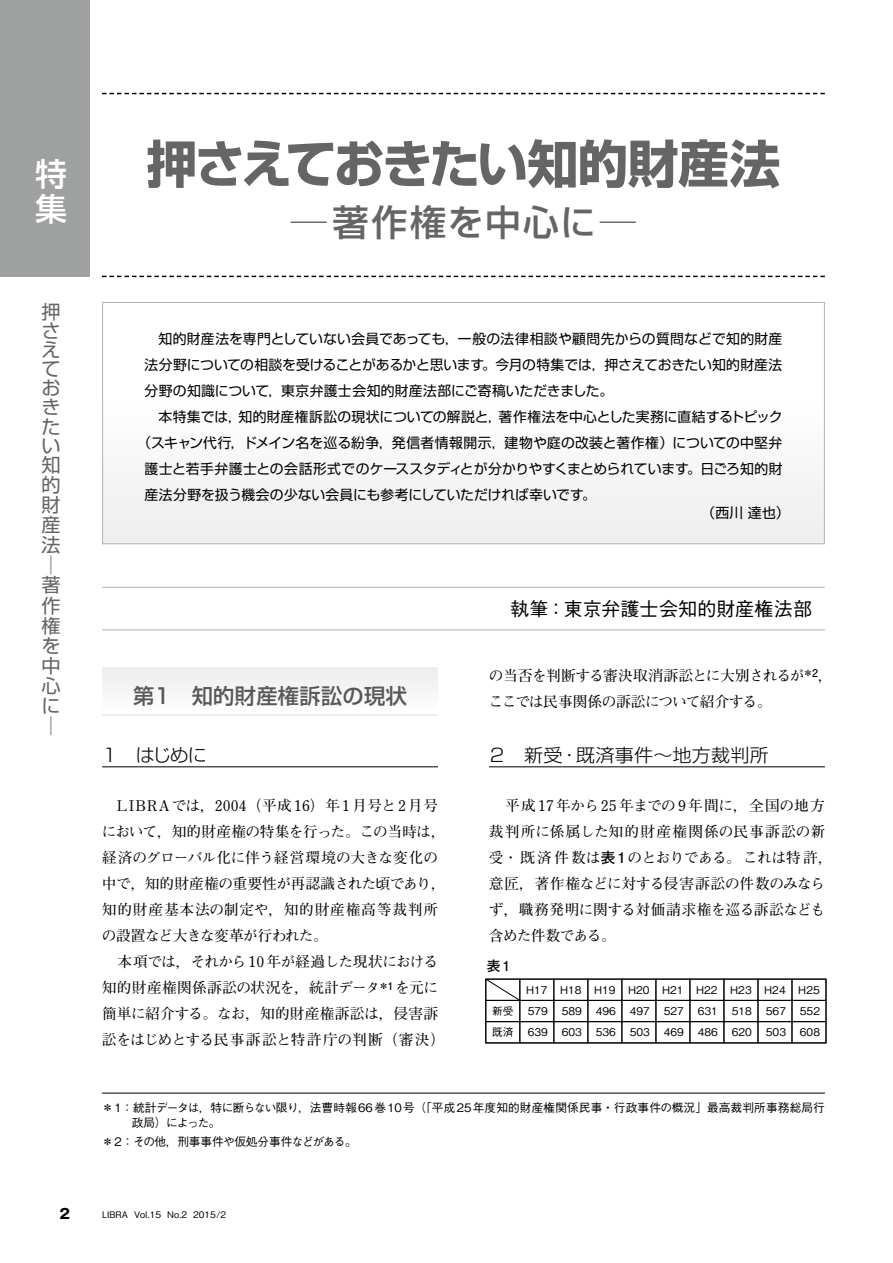
<style>
.page{position:relative;width:893px;height:1263px;background:#fff}
.page>*{position:absolute;margin:0;border:0;box-sizing:border-box;transform-origin:0 0}
.t1{font:700 51px "Shin Go Pro";letter-spacing:-.05em;color:#666464}
.t2{font:500 36.15px "Shin Go Pro";letter-spacing:.045em;color:#666464}
.t3{font:500 31.95px/35.1px "Shin Go Pro";color:#fff}
.t4{font:500 21.3px "Shin Go Pro";letter-spacing:.015em;color:#595757}
.t5{font:19.2px/19.8px "Shin Go Pro";color:#666464}
.t6{font:500 19.2px "Gothic BBB Pro";letter-spacing:.005em;color:#000}
.t7{font:300 18.15px "Shin Go Pro";letter-spacing:.01em;color:#000;scale:1.05 1}
.t8{font:700 14.7px/26.1px "Futo Min A101 Pro";letter-spacing:-.015em;color:#000}
.t9{font:700 14.7px/26.1px "Futo Min A101 Pro";letter-spacing:-.035em;color:#000}
.t10{font:13.8px "Shin Go Pro";letter-spacing:.005em;color:#000}
.t11{font:700 13.8px "Futo Go B101 Pro";color:#000}
.t12{font:700 13.8px "Gothic MB101 Pro";color:#000}
.t13{font:500 11.7px/14.9px "Gothic BBB Pro";letter-spacing:-.005em;color:#000}
.t14{font:500 11.7px "Gothic BBB Pro";letter-spacing:-.05em;color:#000}
.t15{font:500 10.65px/21.3px "Gothic BBB Pro";color:#000;text-align:justify}
.t16{font:500 9px "Gothic BBB Pro";color:#000}
.s1{font-family:"Futo Go B101 Pro"}
</style>
<div class="page">
<div style="left:0;top:0;width:89px;height:276px;background:#9fa0a0"></div>
<div style="left:102px;top:668px;width:336px;height:76px;background:#fbfbfb"></div>
<hr style="left:102px;top:714px;width:336px;height:1px;background:#dcdddd">
<hr style="left:102px;top:766px;width:336px;height:1px;background:#000">
<hr style="left:489px;top:766px;width:336px;height:1px;background:#000">
<svg style="left:102px;top:276px;width:723px;height:1px"></svg>
<svg style="left:102px;top:93px;width:723px;height:1px"></svg>
<div style="left:102px;top:302px;width:723px;height:242px;border:1px solid #b5b6b6"></div>
<hr style="left:102px;top:1093px;width:723px;height:1px;background:#000">
<div style="left:520px;top:979px;width:34px;height:21px;border:1px solid #000"></div>
<div style="left:554px;top:979px;width:34px;height:21px;border:1px solid #000"></div>
<div style="left:588px;top:979px;width:34px;height:21px;border:1px solid #000"></div>
<div style="left:622px;top:979px;width:34px;height:21px;border:1px solid #000"></div>
<div style="left:656px;top:979px;width:34px;height:21px;border:1px solid #000"></div>
<div style="left:690px;top:979px;width:34px;height:21px;border:1px solid #000"></div>
<div style="left:724px;top:979px;width:34px;height:21px;border:1px solid #000"></div>
<div style="left:758px;top:979px;width:34px;height:21px;border:1px solid #000"></div>
<div style="left:792px;top:979px;width:34px;height:21px;border:1px solid #000"></div>
<div style="left:520px;top:1000px;width:34px;height:22px;border:1px solid #000"></div>
<div style="left:554px;top:1000px;width:34px;height:22px;border:1px solid #000"></div>
<div style="left:588px;top:1000px;width:34px;height:22px;border:1px solid #000"></div>
<div style="left:622px;top:1000px;width:34px;height:22px;border:1px solid #000"></div>
<div style="left:656px;top:1000px;width:34px;height:22px;border:1px solid #000"></div>
<div style="left:690px;top:1000px;width:34px;height:22px;border:1px solid #000"></div>
<div style="left:724px;top:1000px;width:34px;height:22px;border:1px solid #000"></div>
<div style="left:758px;top:1000px;width:34px;height:22px;border:1px solid #000"></div>
<div style="left:792px;top:1000px;width:34px;height:22px;border:1px solid #000"></div>
<div style="left:486px;top:1021px;width:34px;height:22px;border:1px solid #000"></div>
<div style="left:520px;top:1021px;width:34px;height:22px;border:1px solid #000"></div>
<div style="left:554px;top:1021px;width:34px;height:22px;border:1px solid #000"></div>
<div style="left:588px;top:1021px;width:34px;height:22px;border:1px solid #000"></div>
<div style="left:622px;top:1021px;width:34px;height:22px;border:1px solid #000"></div>
<div style="left:656px;top:1021px;width:34px;height:22px;border:1px solid #000"></div>
<div style="left:690px;top:1021px;width:34px;height:22px;border:1px solid #000"></div>
<div style="left:724px;top:1021px;width:34px;height:22px;border:1px solid #000"></div>
<div style="left:758px;top:1021px;width:34px;height:22px;border:1px solid #000"></div>
<div style="left:792px;top:1021px;width:34px;height:22px;border:1px solid #000"></div>
<svg style="left:485px;top:978px;width:35px;height:23px"></svg>
<hr style="left:102px;top:587px;width:723px;height:1px;background:#b5b6b6">
<hr style="left:102px;top:629px;width:723px;height:1px;background:#b5b6b6">
<h3 class="t3" style="left:35px;top:152px;width:33px">特集</h3>
<h3 class="t5" style="left:41px;top:299px;width:20px">押さえておきたい知的財産法─著作権を中心に─</h3>
<h1 class="t1" style="left:146px;top:123px;width:636px">押さえておきたい知的財産法</h1>
<h2 class="t2" style="left:291px;top:192px;width:347px">─著作権を中心に─</h2>
<p class="t10" style="left:145px;top:327px;width:639px">　知的財産法を専門としていない会員であっても，一般の法律相談や顧問先からの質問などで知的財産</p>
<p class="t10" style="left:145px;top:353px;width:639px">法分野についての相談を受けることがあるかと思います。今月の特集では，押さえておきたい知的財産法</p>
<p class="t10" style="left:145px;top:379px;width:470px">分野の知識について，東京弁護士会知的財産法部にご寄稿いただきました。</p>
<p class="t10" style="left:145px;top:405px;width:639px">　本特集では，知的財産権訴訟の現状についての解説と，著作権法を中心とした実務に直結するトピック</p>
<p class="t10" style="left:137px;top:431px;width:646px">（スキャン代行，ドメイン名を巡る紛争，発信者情報開示，建物や庭の改装と著作権）についての中堅弁</p>
<p class="t10" style="left:145px;top:457px;width:639px">護士と若手弁護士との会話形式でのケーススタディとが分かりやすくまとめられています。日ごろ知的財</p>
<p class="t10" style="left:145px;top:484px;width:453px">産法分野を扱う機会の少ない会員にも参考にしていただければ幸いです。</p>
<p class="t10" style="left:701px;top:501px;width:90px">（西川 達也）</p>
<h3 class="t4" style="left:133px;top:678px;width:275px">第1　知的財産権訴訟の現状</h3>
<p class="t7" style="left:103px;top:740px;width:101px">1　はじめに</p>
<p class="t8" style="left:102px;top:790px;width:345px">　LIBRAでは，2004（平成16）年1月号と2月号において，知的財産権の特集を行った。この当時は，経済のグローバル化に伴う経営環境の大きな変化の中で，知的財産権の重要性が再認識された頃であり，知的財産基本法の制定や，知的財産権高等裁判所の設置など大きな変革が行われた。<br>　本項では，それから10 年が経過した現状における知的財産権関係訴訟の状況を，統計データ<sup>＊1</sup>を元に簡単に紹介する。なお，知的財産権訴訟は，侵害訴訟をはじめとする民事訴訟と特許庁の判断（審決）</p>
<h3 class="t6" style="left:510px;top:594px;width:304px">執筆：東京弁護士会知的財産権法部</h3>
<p class="t9" style="left:489px;top:660px;width:345px">の当否を判断する審決取消訴訟とに大別されるが<sup>＊2</sup>，ここでは民事関係の訴訟について紹介する。</p>
<p class="t7" style="left:490px;top:740px;width:267px">2　新受・既済事件～地方裁判所</p>
<p class="t8" style="left:489px;top:790px;width:345px">　平成17年から25年までの9年間に，全国の地方裁判所に係属した知的財産権関係の民事訴訟の新受・既済件数は<span class="s1">表1</span>のとおりである。これは特許，意匠，著作権などに対する侵害訴訟の件数のみならず，職務発明に関する対価請求権を巡る訴訟なども含めた件数である。</p>
<p class="t11" style="left:487px;top:955px;width:25px">表1</p>
<p class="t15" style="left:492px;top:999px;width:23px">新受既済</p>
<p class="t15" style="left:526px;top:978px;width:23px">H17<br>579<br>639</p>
<p class="t15" style="left:560px;top:978px;width:23px">H18<br>589<br>603</p>
<p class="t15" style="left:594px;top:978px;width:23px">H19<br>496<br>536</p>
<p class="t15" style="left:628px;top:978px;width:23px">H20<br>497<br>503</p>
<p class="t15" style="left:662px;top:978px;width:23px">H21<br>527<br>469</p>
<p class="t15" style="left:696px;top:978px;width:23px">H22<br>631<br>486</p>
<p class="t15" style="left:730px;top:978px;width:23px">H23<br>518<br>620</p>
<p class="t15" style="left:764px;top:978px;width:23px">H24<br>567<br>503</p>
<p class="t15" style="left:798px;top:978px;width:23px">H25<br>552<br>608</p>
<p class="t13" style="left:132px;top:1098px;width:695px;text-indent:-30px">＊1：統計データは，特に断らない限り，法曹時報66巻10号（「平成25年度知的財産権関係民事・行政事件の概況」最高裁判所事務総局行政局）によった。</p>
<p class="t14" style="left:102px;top:1132px;width:257px">＊2：その他，刑事事件や仮処分事件などがある。</p>
<p class="t12" style="left:60px;top:1202px;width:12px">2</p>
<p class="t16" style="left:102px;top:1207px;width:126px">LIBRA Vol.15 No.2 2015/2</p>
</div>
